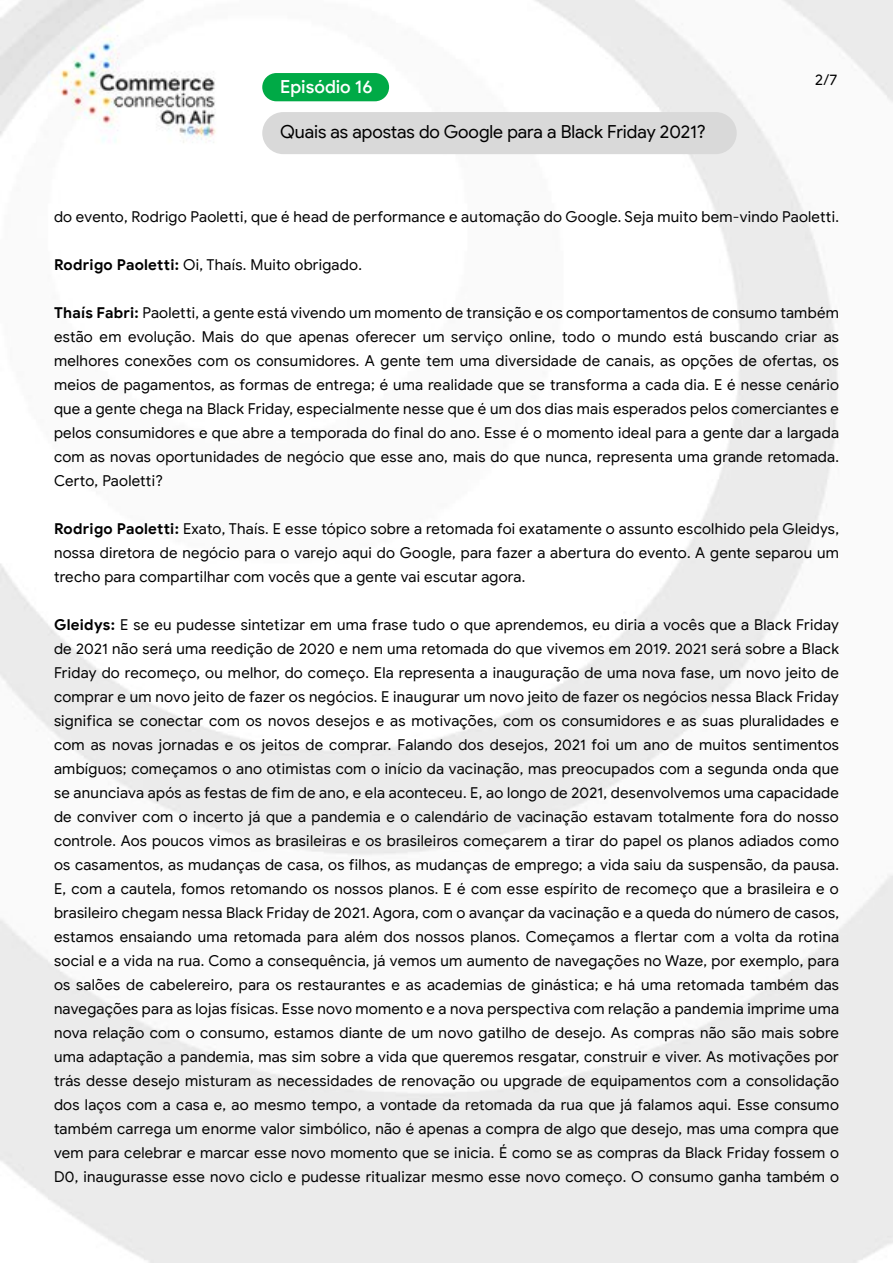
<style>
.page{position:relative;width:893px;height:1263px;background:#fff}
.page>*{position:absolute;margin:0;border:0;box-sizing:border-box;transform-origin:0 0}
.t1{font:18px "Google Sans Display";letter-spacing:-.005em;color:#000}
.t2{font:500 18px "Google Sans Display";color:#fff}
.t3{font:15px/24px "Google Sans";letter-spacing:.015em;color:#000;text-align:justify}
.t4{font:15px "Google Sans Display";color:#000}
.s1{font-weight:700}
</style>
<div class="page">
<img style="left:0;top:0;width:893px;height:1263px">
<div style="left:262px;top:73px;width:127px;height:28px;background:#00aa46;border-radius:14px"></div>
<div style="left:262px;top:112px;width:475px;height:42px;background:#d9d9d9;border-radius:21px"></div>
<p class="t2" style="left:280px;top:76px;width:94px">Episódio 16</p>
<p class="t1" style="left:280px;top:121px;width:427px">Quais as apostas do Google para a Black Friday 2021?</p>
<p class="t4" style="left:815px;top:70px;width:24px">2/7</p>
<p class="t3" style="left:54px;top:204px;width:786px">do evento, Rodrigo Paoletti, que é head de performance e automação do Google. Seja muito bem-vindo Paoletti.</p>
<p class="t3" style="left:54px;top:252px;width:309px"><span class="s1">Rodrigo Paoletti:</span> Oi, Thaís. Muito obrigado.</p>
<p class="t3" style="left:54px;top:300px;width:786px"><span class="s1">Thaís Fabri:</span> Paoletti, a gente está vivendo um momento de transição e os comportamentos de consumo também estão em evolução. Mais do que apenas oferecer um serviço online, todo o mundo está buscando criar as melhores conexões com os consumidores. A gente tem uma diversidade de canais, as opções de ofertas, os meios de pagamentos, as formas de entrega; é uma realidade que se transforma a cada dia. E é nesse cenário que a gente chega na Black Friday, especialmente nesse que é um dos dias mais esperados pelos comerciantes e pelos consumidores e que abre a temporada do final do ano. Esse é o momento ideal para a gente dar a largada com as novas oportunidades de negócio que esse ano, mais do que nunca, representa uma grande retomada.<br>Certo, Paoletti?</p>
<p class="t3" style="left:54px;top:516px;width:786px"><span class="s1">Rodrigo Paoletti:</span> Exato, Thaís. E esse tópico sobre a retomada foi exatamente o assunto escolhido pela Gleidys, nossa diretora de negócio para o varejo aqui do Google, para fazer a abertura do evento. A gente separou um trecho para compartilhar com vocês que a gente vai escutar agora.</p>
<p class="t3" style="left:54px;top:612px;width:787px"><span class="s1">Gleidys:</span> E se eu pudesse sintetizar em uma frase tudo o que aprendemos, eu diria a vocês que a Black Friday de 2021 não será uma reedição de 2020 e nem uma retomada do que vivemos em 2019. 2021 será sobre a Black Friday do recomeço, ou melhor, do começo. Ela representa a inauguração de uma nova fase, um novo jeito de comprar e um novo jeito de fazer os negócios. E inaugurar um novo jeito de fazer os negócios nessa Black Friday significa se conectar com os novos desejos e as motivações, com os consumidores e as suas pluralidades e com as novas jornadas e os jeitos de comprar. Falando dos desejos, 2021 foi um ano de muitos sentimentos ambíguos; começamos o ano otimistas com o início da vacinação, mas preocupados com a segunda onda que se anunciava após as festas de fim de ano, e ela aconteceu. E, ao longo de 2021, desenvolvemos uma capacidade de conviver com o incerto já que a pandemia e o calendário de vacinação estavam totalmente fora do nosso controle. Aos poucos vimos as brasileiras e os brasileiros começarem a tirar do papel os planos adiados como os casamentos, as mudanças de casa, os filhos, as mudanças de emprego; a vida saiu da suspensão, da pausa.<br>E, com a cautela, fomos retomando os nossos planos. E é com esse espírito de recomeço que a brasileira e o brasileiro chegam nessa Black Friday de 2021. Agora, com o avançar da vacinação e a queda do número de casos, estamos ensaiando uma retomada para além dos nossos planos. Começamos a flertar com a volta da rotina social e a vida na rua. Como a consequência, já vemos um aumento de navegações no Waze, por exemplo, para os salões de cabelereiro, para os restaurantes e as academias de ginástica; e há uma retomada também das navegações para as lojas físicas. Esse novo momento e a nova perspectiva com relação a pandemia imprime uma nova relação com o consumo, estamos diante de um novo gatilho de desejo. As compras não são mais sobre uma adaptação a pandemia, mas sim sobre a vida que queremos resgatar, construir e viver. As motivações por trás desse desejo misturam as necessidades de renovação ou upgrade de equipamentos com a consolidação dos laços com a casa e, ao mesmo tempo, a vontade da retomada da rua que já falamos aqui. Esse consumo também carrega um enorme valor simbólico, não é apenas a compra de algo que desejo, mas uma compra que vem para celebrar e marcar esse novo momento que se inicia. É como se as compras da Black Friday fossem o D0, inaugurasse esse novo ciclo e pudesse ritualizar mesmo esse novo começo. O consumo ganha também o</p>
</div>
